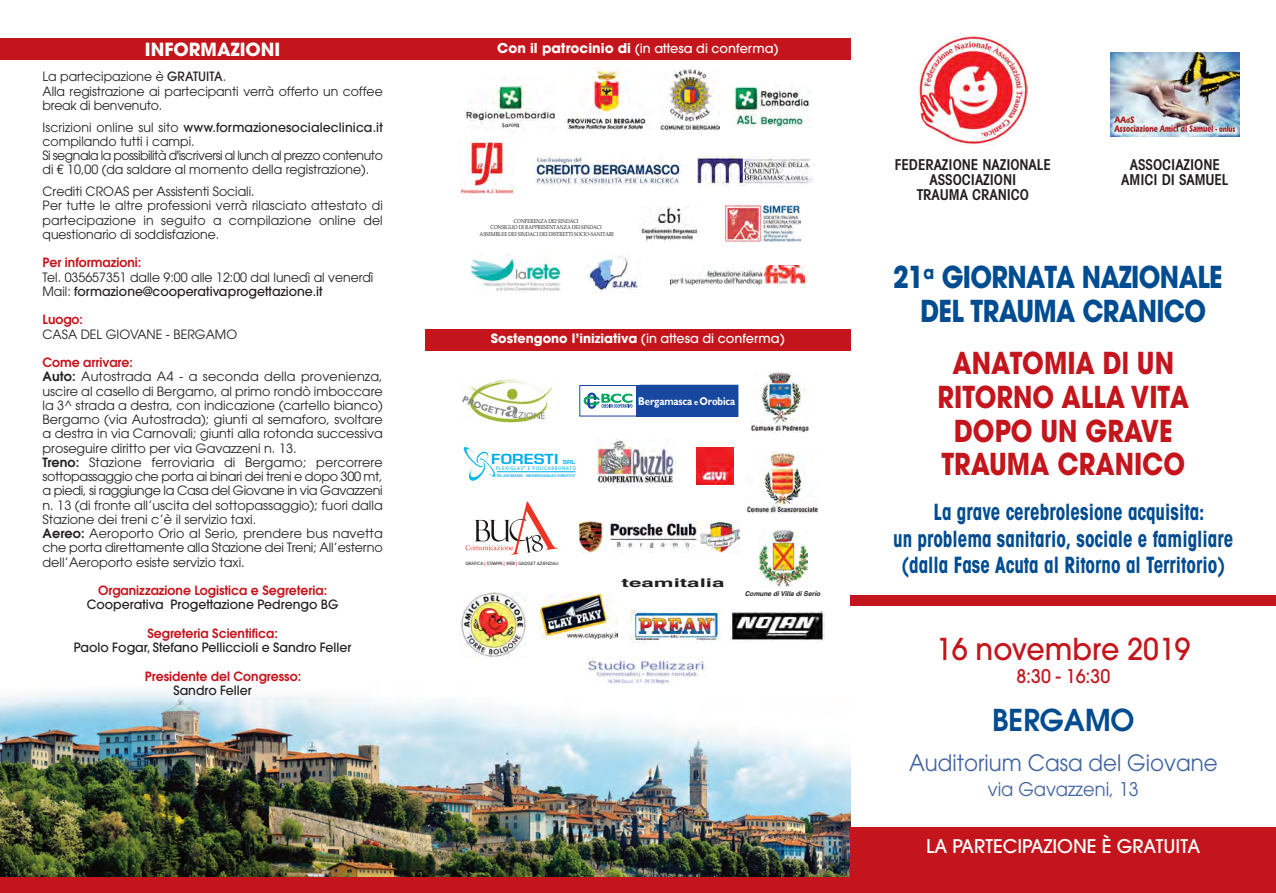
<style>
.page{position:relative;width:1276px;height:893px;background:#fff}
.page>*{position:absolute;margin:0;border:0;box-sizing:border-box;transform-origin:0 0}
.t1{font:700 30px/33.8px "Avant Garde";color:#c4151c;text-align:center;scale:.85 1}
.t2{font:700 30px/33.8px "Avant Garde";letter-spacing:-.025em;color:#004c91;text-align:center;scale:.85 1}
.t3{font:500 30px "Avant Garde";color:#c4151c;scale:.95 1}
.t4{font:600 30px "Avant Garde";color:#004c91;scale:.95 1}
.t5{font:700 condensed 22.5px/26.2px "Avant Garde";color:#004c91;text-align:center;scale:.85 1}
.t6{font:22.5px "Avant Garde";color:#4063a1;scale:.95 1}
.t7{font:500 18.75px "Avant Garde";color:#fff}
.t8{font:18.75px "Avant Garde";color:#4063a1;scale:.95 1}
.t9{font:500 18.75px "Avant Garde";color:#c4151c;scale:.95 1}
.t10{font:700 18px "Avant Garde";color:#fff}
.t11{font:600 condensed 15px/15px "Avant Garde";letter-spacing:-.005em;color:#231f20;text-align:center}
.t12{font:600 13.5px "Eurostile";color:#00aeef;scale:1.18 1}
.t13{font:12.75px/14.2px "Avant Garde";color:#231f20}
.t14{font:600 12.75px "Avant Garde";color:#c4151c}
.t15{font:500 12.75px "Avant Garde";color:#231f20}
.t16{font:700 12.75px "Avant Garde";color:#fff}
.t17{font:500 12.75px "Avant Garde";color:#fff}
.t18{font:700 12px "Helvetica";color:#231f20;scale:1.87 1}
.t19{font:700 11.4px "Gill Sans";letter-spacing:-.015em;color:#fff;scale:.85 1}
.t20{font:italic 700 6.6px "Helvetica";color:#231f20}
.t21{font:5.55px/6.8px "Palatino";color:#231f20;text-align:center;scale:.85 1}
.t22{font:600 5.4px "Eurostile";color:#00aeef;scale:1.18 1}
.t23{font:5.1px "Frutiger";letter-spacing:.105em;color:#00aeef;scale:.9 1}
.t24{font:500 4.5px "Avenir";color:#231f20;scale:.91 1}
.t25{font:italic 700 4.05px "Frutiger";color:#00aeef;scale:.92 1}
.s1{font-weight:500}
.s2{font-weight:600;color:#c4151c}
.s3{font-weight:600}
.s4{font-weight:700;font-size:13.5px}
.s5{font-weight:900;color:#ee3424}
.s6{font-size:8.85px}
</style>
<div class="page">
<img style="left:0;top:684px;width:850px;height:194px">
<div style="left:0;top:38px;width:425px;height:22px;background:#c4151c"></div>
<div style="left:850px;top:595px;width:426px;height:11px;background:#c4151c"></div>
<div style="left:850px;top:828px;width:426px;height:65px;background:#c4151c"></div>
<img style="left:918px;top:36px;width:109px;height:108px">
<img style="left:1110px;top:53px;width:129px;height:83px">
<div style="left:425px;top:38px;width:425px;height:22px;background:#c4151c"></div>
<div style="left:0;top:878px;width:1276px;height:15px;background:#c4151c"></div>
<img style="left:466px;top:77px;width:89px;height:52px">
<img style="left:660px;top:69px;width:59px;height:60px">
<img style="left:732px;top:85px;width:79px;height:42px">
<img style="left:697px;top:156px;width:117px;height:29px">
<img style="left:565px;top:68px;width:85px;height:62px">
<img style="left:725px;top:206px;width:76px;height:36px">
<img style="left:460px;top:142px;width:55px;height:52px">
<img style="left:471px;top:253px;width:90px;height:38px">
<img style="left:587px;top:256px;width:54px;height:36px">
<img style="left:671px;top:266px;width:133px;height:18px">
<img style="left:534px;top:155px;width:147px;height:30px">
<img style="left:639px;top:206px;width:59px;height:36px">
<div style="left:425px;top:330px;width:425px;height:21px;background:#c4151c"></div>
<img style="left:462px;top:379px;width:91px;height:43px">
<img style="left:751px;top:372px;width:57px;height:61px">
<img style="left:759px;top:530px;width:48px;height:57px">
<div style="left:579px;top:385px;width:65px;height:32px;border:1px solid #17479e"></div>
<div style="left:636px;top:385px;width:102px;height:31px;background:#17479e"></div>
<div style="left:639px;top:385px;width:99px;height:32px;border:1px solid #17479e"></div>
<svg style="left:583px;top:393px;width:49px;height:16px"></svg>
<img style="left:541px;top:594px;width:77px;height:45px">
<img style="left:597px;top:440px;width:78px;height:46px">
<svg style="left:696px;top:447px;width:38px;height:38px"></svg>
<img style="left:697px;top:448px;width:36px;height:37px">
<img style="left:460px;top:592px;width:66px;height:65px">
<img style="left:730px;top:611px;width:94px;height:30px">
<img style="left:630px;top:611px;width:91px;height:31px">
<svg style="left:463px;top:447px;width:33px;height:34px"></svg>
<hr style="left:497px;top:471px;width:78px;height:1px;background:#00aeef">
<svg style="left:465px;top:501px;width:93px;height:54px"></svg>
<img style="left:588px;top:658px;width:118px;height:26px">
<img style="left:578px;top:521px;width:161px;height:32px">
<img style="left:745px;top:451px;width:74px;height:62px">
<h3 class="t10" style="left:145px;top:43px;width:137px">INFORMAZIONI</h3>
<p class="t13" style="left:43px;top:71px;width:342px">La partecipazione è <span class="s1">GRATUITA</span>.<br>Alla registrazione ai partecipanti verrà offerto un coffee break di benvenuto.</p>
<p class="t13" style="left:43px;top:121px;width:342px">Iscrizioni online sul sito <span class="s1">www.formazionesocialeclinica.it </span>compilando tutti i campi.<br>Si segnala la possibilità d'iscriversi al lunch al prezzo contenuto di € 10,00 (da saldare al momento della registrazione).</p>
<p class="t13" style="left:43px;top:185px;width:342px">Crediti CROAS per Assistenti Sociali.<br>Per tutte le altre professioni verrà rilasciato attestato di partecipazione in seguito a compilazione online del questionario di soddisfazione.</p>
<p class="t14" style="left:43px;top:258px;width:100px">Per informazioni:</p>
<p class="t13" style="left:43px;top:271px;width:332px">Tel. 035657351 dalle 9:00 alle 12:00 dal lunedì al venerdì<br>Mail: <span class="s1">formazione@cooperativaprogettazione.it</span></p>
<p class="t14" style="left:43px;top:315px;width:42px">Luogo:</p>
<p class="t13" style="left:43px;top:328px;width:196px">CASA DEL GIOVANE - BERGAMO</p>
<p class="t13" style="left:43px;top:356px;width:342px"><span class="s2">Come arrivare:<br></span><span class="s3">Auto:</span> Autostrada A4 - a seconda della provenienza, uscire al casello di Bergamo, al primo rondò imboccare la 3^ strada a destra, con indicazione (cartello bianco)<br>Bergamo (via Autostrada); giunti al semaforo, svoltare a destra in via Carnovali; giunti alla rotonda successiva proseguire diritto per via Gavazzeni n. 13.<br><span class="s3">Treno:</span> Stazione ferroviaria di Bergamo; percorrere sottopassaggio che porta ai binari dei treni e dopo 300 mt, a piedi, si raggiunge la Casa del Giovane in via Gavazzeni n. 13 (di fronte all’uscita del sottopassaggio); fuori dalla Stazione dei treni c’è il servizio taxi.<br><span class="s3">Aereo:</span> Aeroporto Orio al Serio, prendere bus navetta che porta direttamente alla Stazione dei Treni; All’esterno dell’Aeroporto esiste servizio taxi.</p>
<p class="t14" style="left:98px;top:586px;width:231px">Organizzazione Logistica e Segreteria:</p>
<p class="t15" style="left:87px;top:600px;width:253px">Cooperativa Progettazione Pedrengo BG</p>
<p class="t14" style="left:147px;top:628px;width:132px">Segreteria Scientifica:</p>
<p class="t15" style="left:74px;top:643px;width:279px">Paolo Fogar, Stefano Pelliccioli e Sandro Feller</p>
<p class="t14" style="left:145px;top:671px;width:158px">Presidente del Congresso:</p>
<p class="t15" style="left:173px;top:685px;width:80px">Sandro Feller</p>
<p class="t17" style="left:497px;top:43px;width:283px"><span class="s4">Con il patrocinio di</span> (in attesa di conferma)</p>
<p class="t21" style="left:480px;top:218px;width:159px">CONFERENZA DEI SINDACI<br>CONSIGLIO DI RAPPRESENTANZA DEI SINDACI<br>ASSEMBLEE DEI SINDACI DEI DISTRETTI SOCIO-SANITARI</p>
<p class="t16" style="left:491px;top:334px;width:295px">Sostengono l’iniziativa <span class="s1">(in attesa di conferma)</span></p>
<p class="t12" style="left:491px;top:454px;width:58px">FORESTI</p>
<p class="t22" style="left:563px;top:460px;width:12px">SRL</p>
<p class="t23" style="left:496px;top:466px;width:90px">PLEXIGLAS<sup>®</sup> E POLICARBONATO</p>
<p class="t25" style="left:496px;top:474px;width:87px">TEL.035.662565 - INFO@PLEXIGLAS-FORESTI.IT</p>
<p class="t24" style="left:465px;top:561px;width:104px">GRAFICA <span class="s5">|</span> STAMPA <span class="s5">|</span> WEB <span class="s5">|</span> GADGET AZIENDALI</p>
<p class="t19" style="left:638px;top:397px;width:116px">Bergamasca <span class="s6">e</span> Orobica</p>
<p class="t18" style="left:621px;top:578px;width:57px">teamitalia</p>
<p class="t20" style="left:745px;top:591px;width:78px">Comune diVilla di Serio</p>
<p class="t11" style="left:895px;top:159px;width:157px">FEDERAZIONE NAZIONALE<br>ASSOCIAZIONI<br>TRAUMA CRANICO</p>
<p class="t11" style="left:1121px;top:159px;width:109px">ASSOCIAZIONE<br>AMICI DI SAMUEL</p>
<h1 class="t2" style="left:893px;top:263px;width:389px">21<sup>a</sup> GIORNATA NAZIONALE<br>DEL TRAUMA CRANICO</h1>
<h1 class="t1" style="left:937px;top:349px;width:297px">ANATOMIA Dl UN<br>RITORNO ALLA VITA<br>DOPO UN GRAVE<br>TRAUMA CRANICO</h1>
<h2 class="t5" style="left:893px;top:501px;width:402px">La grave cerebrolesione acquisita:<br>un problema sanitario, sociale e famigliare (dalla Fase Acuta al Ritorno al Territorio)</h2>
<h1 class="t3" style="left:936px;top:638px;width:269px">16 novembre 2019</h1>
<h3 class="t9" style="left:1016px;top:669px;width:100px">8:30 - 16:30</h3>
<h1 class="t4" style="left:992px;top:709px;width:151px">BERGAMO</h1>
<h2 class="t6" style="left:909px;top:755px;width:326px">Auditorium Casa del Giovane</h2>
<h3 class="t8" style="left:987px;top:782px;width:160px">via Gavazzeni, 13</h3>
<h3 class="t7" style="left:926px;top:839px;width:276px">LA PARTECIPAZIONE È GRATUITA</h3>
</div>
